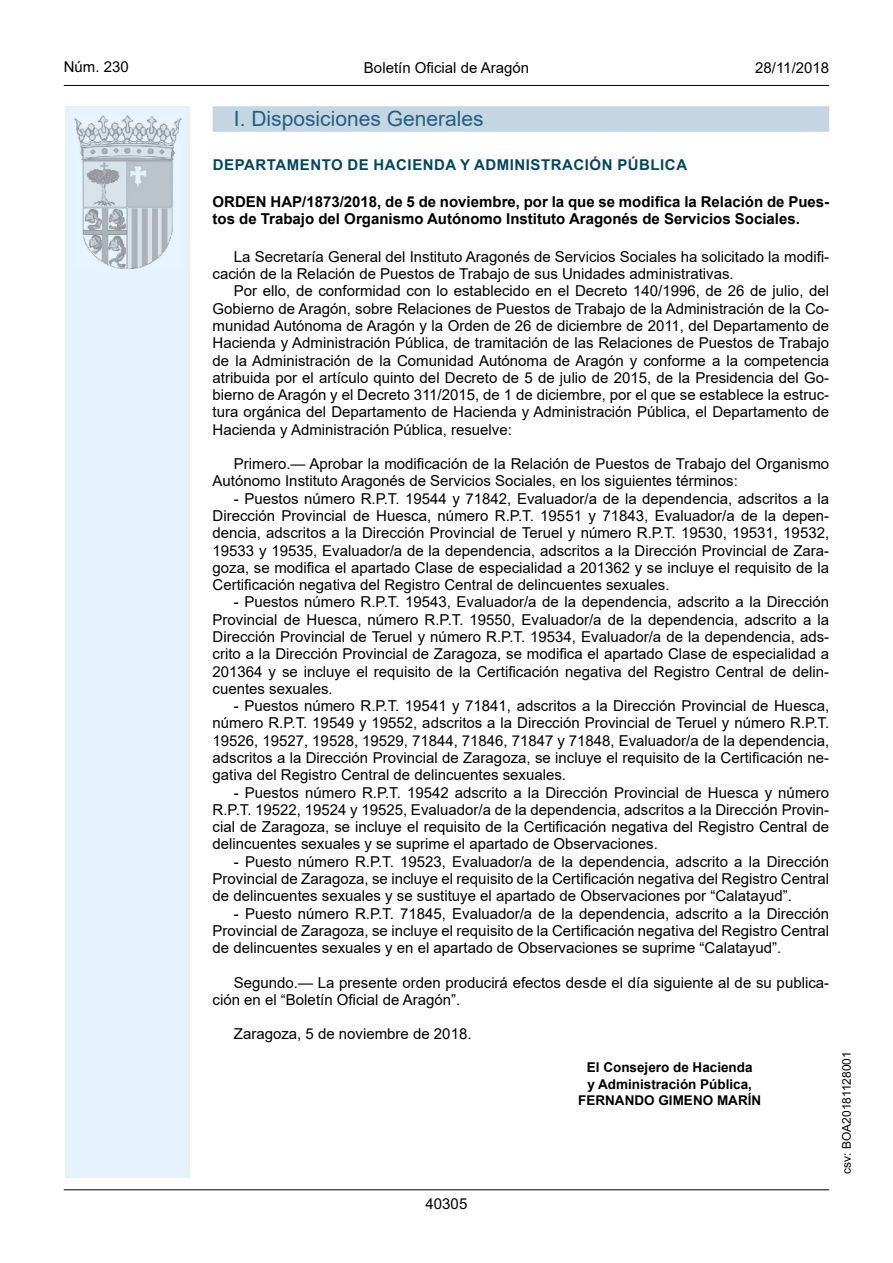
<style>
.page{position:relative;width:893px;height:1263px;background:#fff}
.page>*{position:absolute;margin:0;border:0;box-sizing:border-box;transform-origin:0 0}
.Titulo_sec{font:21px "Arial";color:#23617e}
.inicio_de_parrafo{font:15px/17.2px "Arial";color:#000;text-align:justify}
.Titulo_text{font:700 15px/16.5px "Arial";color:#000}
.emisor_text{font:15px "Arial Bold MT2";letter-spacing:.035em;color:#004762}
.estilo_head-c{font:15px "Arial";color:#000}
.estilo_head-d{font:15px "Arial MT2";color:#000}
.estilo_head-i{font:15px "Arial MT2";color:#000}
.numero_pagina{font:15px "Arial MT2";color:#000}
.firma_der{font:700 13.5px "Arial";color:#000}
.firma_der-2{font:13.5px "Arial Bold MT2";color:#000}
.estilo_head-i-2{font:12px "Arial MT2";color:#000}
.s1{font-family:"Arial MT2"}
</style>
<div class="page">
<div style="left:65px;top:106px;width:125px;height:1072px;background:#e6f3fd"></div>
<img style="left:75px;top:115px;width:106px;height:153px">
<hr style="left:64px;top:85px;width:765px;height:1px;background:#000">
<hr style="left:64px;top:1189px;width:765px;height:1px;background:#000">
<div style="left:213px;top:106px;width:616px;height:26px;background:#c4d6e2"></div>
<p class="estilo_head-i" style="left:64px;top:57px;width:67px">Núm. 230</p>
<p class="estilo_head-c" style="left:364px;top:57px;width:167px">Boletín Oficial de Aragón</p>
<p class="estilo_head-d" style="left:755px;top:57px;width:75px">28/11/2018</p>
<p class="Titulo_sec" style="left:234px;top:104px;width:251px">I. Disposiciones Generales</p>
<p class="emisor_text" style="left:213px;top:154px;width:476px">DEPARTAMENTO DE HACIENDA Y ADMINISTRACIÓN PÚBLICA</p>
<p class="Titulo_text" style="left:213px;top:194px;width:618px">ORDEN HAP/1873/2018, de 5 de noviembre, por la que se modifica la Relación de Pues&shy;tos de Trabajo del Organismo Autónomo Instituto Aragonés de Servicios Sociales.</p>
<p class="inicio_de_parrafo" style="left:213px;top:248px;width:618px;text-indent:21px">La Secretaría General del Instituto Aragonés de Servicios Sociales ha solicitado la modifi&shy;cación de la Relación de Puestos de Trabajo de sus Unidades administrativas.</p>
<p class="inicio_de_parrafo" style="left:213px;top:282px;width:618px;text-indent:21px">Por ello, de conformidad con lo establecido en el Decreto <span class="s1">1</span>40/1996, de 26 de julio, del Gobierno de Aragón, sobre Relaciones de Puestos de Trabajo de la Administración de la Co&shy;munidad Autónoma de Aragón y la Orden de 26 de diciembre de 2011, del Departamento de Hacienda y Administración Pública, de tramitación de las Relaciones de Puestos de Trabajo de la Administración de la Comunidad Autónoma de Aragón y conforme a la competencia atribuida por el artículo quinto del Decreto de 5 de julio de 2015, de la Presidencia del Go&shy;bierno de Aragón y el Decreto <span class="s1">3</span>11/2015, de 1 de diciembre, por el que se establece la estruc&shy;tura orgánica del Departamento de Hacienda y Administración Pública, el Departamento de Hacienda y Administración Pública, resuelve:</p>
<p class="inicio_de_parrafo" style="left:213px;top:455px;width:618px;text-indent:21px">Primero.— Aprobar la modificación de la Relación de Puestos de Trabajo del Organismo<br>Autónomo Instituto Aragonés de Servicios Sociales, en los siguientes términos:</p>
<p class="inicio_de_parrafo" style="left:213px;top:490px;width:618px;text-indent:21px">- Puestos número R.P.T. 19544 y 71842, Evaluador/a de la dependencia, adscritos a la Dirección Provincial de Huesca, número R.P.T. 19551 y 71843, Evaluador/a de la depen&shy;dencia, adscritos a la Dirección Provincial de Teruel y número R.P.T. 19530, 19531, 19532, 19533 y 19535, Evaluador/a de la dependencia, adscritos a la Dirección Provincial de Zara&shy;goza, se modifica el apartado Clase de especialidad a 201362 y se incluye el requisito de la Certificación negativa del Registro Central de delincuentes sexuales.</p>
<p class="inicio_de_parrafo" style="left:213px;top:593px;width:618px;text-indent:21px">- Puestos número R.P.T. 19543, Evaluador/a de la dependencia, adscrito a la Dirección Provincial de Huesca, número R.P.T. 19550, Evaluador/a de la dependencia, adscrito a la Dirección Provincial de Teruel y número R.P.T. 19534, Evaluador/a de la dependencia, ads&shy;crito a la Dirección Provincial de Zaragoza, se modifica el apartado Clase de especialidad a 201364 y se incluye el requisito de la Certificación negativa del Registro Central de delin&shy;cuentes sexuales.</p>
<p class="inicio_de_parrafo" style="left:213px;top:697px;width:618px;text-indent:21px">- Puestos número R.P.T. 19541 y 71841, adscritos a la Dirección Provincial de Huesca, número R.P.T. 19549 y 19552, adscritos a la Dirección Provincial de Teruel y número R.P.T.<br>19526, 19527, 19528, 19529, 71844, 71846, 71847 y 71848, Evaluador/a de la dependencia, adscritos a la Dirección Provincial de Zaragoza, se incluye el requisito de la Certificación ne&shy;gativa del Registro Central de delincuentes sexuales.</p>
<p class="inicio_de_parrafo" style="left:213px;top:783px;width:618px;text-indent:21px">- Puestos número R.P.T. 19542 adscrito a la Dirección Provincial de Huesca y número R.P.T. 19522, 19524 y 19525, Evaluador/a de la dependencia, adscritos a la Dirección Provin&shy;cial de Zaragoza, se incluye el requisito de la Certificación negativa del Registro Central de delincuentes sexuales y se suprime el apartado de Observaciones.</p>
<p class="inicio_de_parrafo" style="left:213px;top:853px;width:618px;text-indent:21px">- Puesto número R.P.T. 19523, Evaluador/a de la dependencia, adscrito a la Dirección Provincial de Zaragoza, se incluye el requisito de la Certificación negativa del Registro Central de delincuentes sexuales y se sustituye el apartado de Observaciones por “Calatayud”.</p>
<p class="inicio_de_parrafo" style="left:213px;top:904px;width:618px;text-indent:21px">- Puesto número R.P.T. 71845, Evaluador/a de la dependencia, adscrito a la Dirección Provincial de Zaragoza, se incluye el requisito de la Certificación negativa del Registro Central de delincuentes sexuales y en el apartado de Observaciones se suprime “Calatayud”.</p>
<p class="inicio_de_parrafo" style="left:213px;top:974px;width:618px;text-indent:21px">Segundo.— La presente orden producirá efectos desde el día siguiente al de su publica&shy;ción en el “Boletín Oficial de Aragón”.</p>
<p class="inicio_de_parrafo" style="left:234px;top:1025px;width:239px">Zaragoza, 5 de noviembre de 2018.</p>
<p class="firma_der" style="left:587px;top:1058px;width:167px">El Consejero de Hacienda</p>
<p class="firma_der" style="left:587px;top:1074px;width:166px">y Administración Pública,</p>
<p class="firma_der-2" style="left:578px;top:1091px;width:184px">FERNANDO GIMENO MARÍN</p>
<p class="numero_pagina" style="left:426px;top:1193px;width:43px">40305</p>
<p class="estilo_head-i-2" style="left:838px;top:1174px;width:124px;rotate:-90deg">csv: BOA20181128001</p>
</div>
